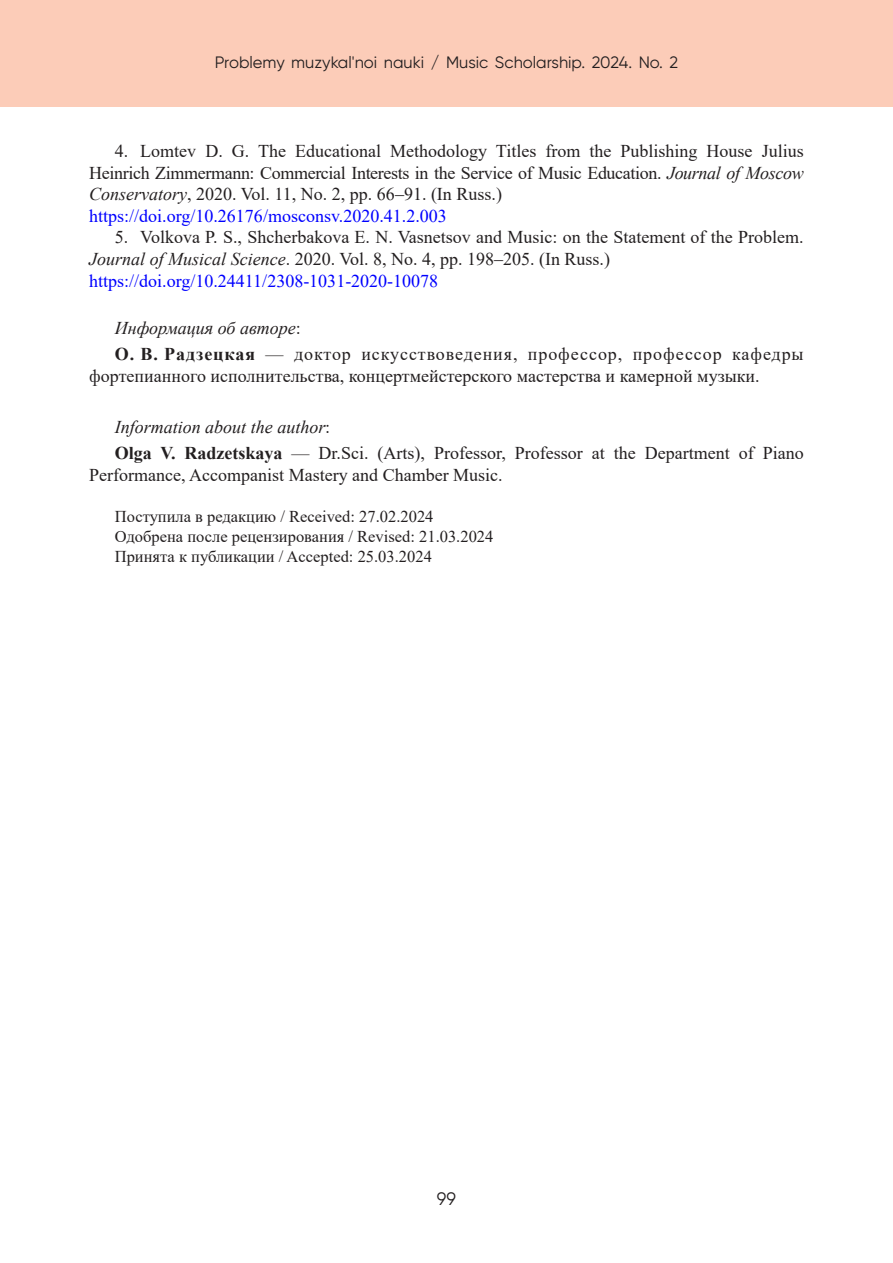
<style>
.page{position:relative;width:893px;height:1263px;background:#fff}
.page>*{position:absolute;margin:0;border:0;box-sizing:border-box;transform-origin:0 0}
.Литература{font:18px/21.6px "Times New Roman";color:#231f20;text-align:justify}
.Об_авторе{font:18px/21.6px "Times New Roman";color:#231f20}
.Литература-2{font:18px "Times New Roman";color:#00f}
.Литература_DOI{font:18px "Times New Roman";color:#00f}
.Об_авторе-2{font:italic 18px "Times New Roman";color:#231f20}
.t1{font:18px "Gilroy";color:#231f20}
.Поступила{font:16.5px "Times New Roman";color:#231f20}
.t2{font:16.5px "Gilroy";color:#231f20}
.s1{font-style:italic}
.s2{font-style:normal}
.s3{font-weight:700}
</style>
<div class="page">
<div style="left:0;top:0;width:893px;height:107px;background:#fcccb8"></div>
<p class="t2" style="left:215px;top:53px;width:465px">Problemy muzykal'noi nauki / Music Scholarship. 2024. No. 2</p>
<p class="Литература" style="left:89px;top:140px;width:716px;text-indent:26px">4. Lomtev D. G. The Educational Methodology Titles from the Publishing House Julius Heinrich Zimmermann: Commercial Interests in the Service of Music Education. <span class="s1">Journal of Moscow Conservatory</span>, 2020. Vol. 11, No. 2, pp. 66‒91. (In Russ.)</p>
<p class="Литература-2" style="left:89px;top:203px;width:359px">https://doi.org/10.26176/mosconsv.2020.41.2.003</p>
<p class="Литература" style="left:89px;top:226px;width:716px;text-indent:26px">5. Volkova P. S., Shcherbakova E. N. Vasnetsov and Music: on the Statement of the Problem.<br><span class="s1">Journal of Musical Science</span>. 2020. Vol. 8, No. 4, pp. 198‒205. (In Russ.)</p>
<p class="Литература_DOI" style="left:89px;top:268px;width:350px">https://doi.org/10.24411/2308-1031-2020-10078</p>
<p class="Об_авторе-2" style="left:115px;top:316px;width:188px">Информация об авторе<span class="s2">:</span></p>
<p class="Об_авторе" style="left:89px;top:343px;width:716px;text-indent:26px"><span class="s3">О. В. Радзецкая</span> — доктор искусствоведения, профессор, профессор кафедры фортепианного исполнительства, концертмейстерского мастерства и камерной музыки.</p>
<p class="Об_авторе-2" style="left:115px;top:415px;width:217px">Information about the author<span class="s2">:</span></p>
<p class="Об_авторе" style="left:89px;top:442px;width:716px;text-indent:26px"><span class="s3">Olga V. Radzetskaya</span> — Dr.Sci. (Arts), Professor, Professor at the Department of Piano<br>Performance, Accompanist Mastery and Chamber Music.</p>
<p class="Поступила" style="left:115px;top:505px;width:320px">Поступила в редакцию / Received: 27.02.2024</p>
<p class="Поступила" style="left:115px;top:525px;width:380px">Одобрена после рецензирования / Revised: 21.03.2024</p>
<p class="Поступила" style="left:115px;top:545px;width:319px">Принята к публикации / Accepted: 25.03.2024</p>
<p class="t1" style="left:437px;top:1188px;width:21px">99</p>
</div>
